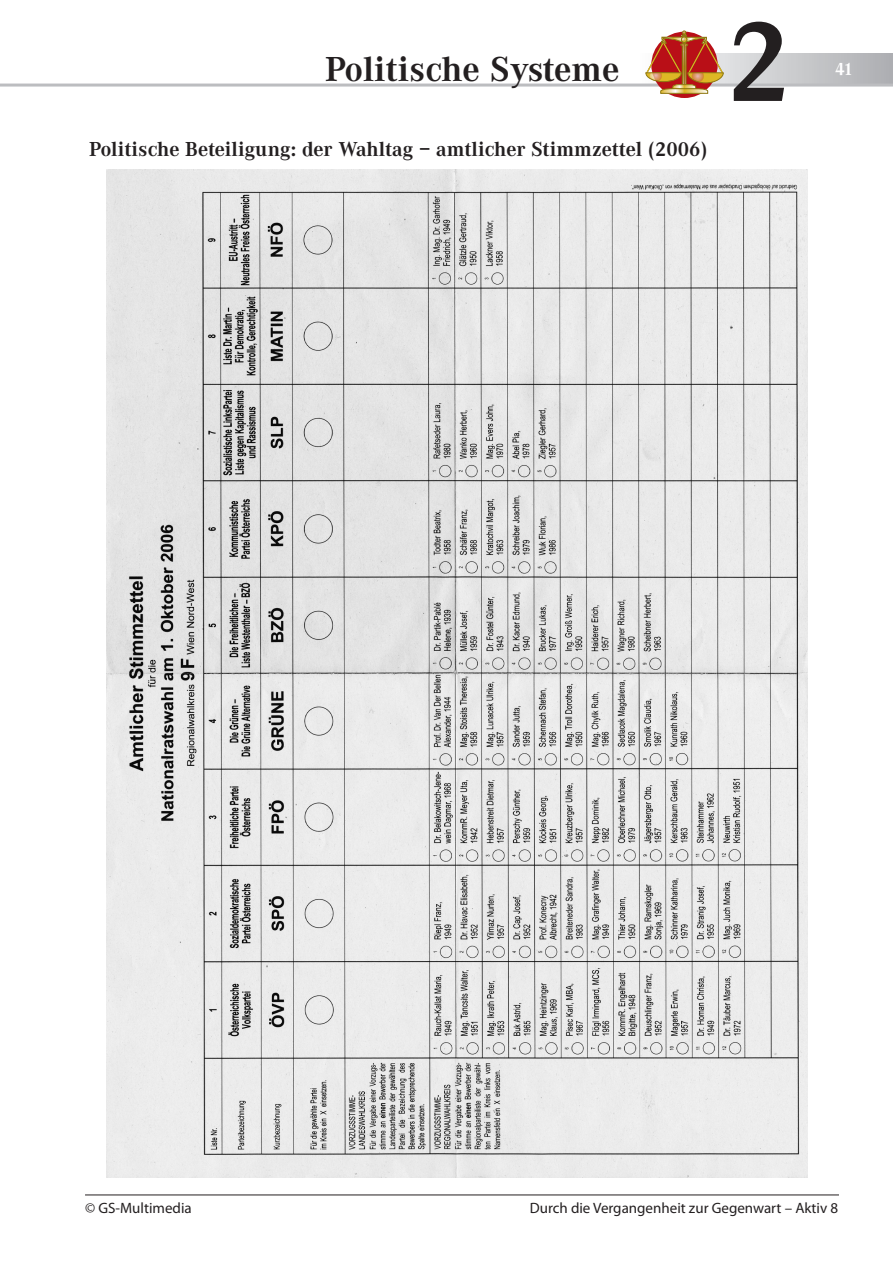
<style>
.page{position:relative;width:893px;height:1263px;background:#fff}
.page>*{position:absolute;margin:0;border:0;box-sizing:border-box;transform-origin:0 0}
.t1{font:700 120px "Corporate A";color:#231f20}
.t2{font:700 36px "Corporate A";color:#231f20}
.Überschrift{font:700 21px "Corporate A";color:#231f20}
.t3{font:700 18px "Corporate A";color:#fff}
.t4{font:15px "Myriad Pro";color:#231f20}
</style>
<div class="page">
<hr style="left:85px;top:1194px;width:754px;height:1px;background:#231f20">
<svg style="left:638px;top:53px;width:255px;height:31px;background:#c8c9cb"></svg>
<hr style="left:0;top:84px;width:893px;height:3px;background:#bcbdc0">
<svg style="left:645px;top:31px;width:78px;height:63px"></svg>
<img style="left:107px;top:170px;width:700px;height:1007px">
<h2 class="t2" style="left:325px;top:49px;width:295px">Politische Systeme</h2>
<p class="Überschrift" style="left:89px;top:137px;width:620px">Politische Beteiligung: der Wahltag – amtlicher Stimmzettel (2006)</p>
<h1 class="t1" style="left:727px;top:-5px;width:66px">2</h1>
<p class="t3" style="left:835px;top:59px;width:20px">41</p>
<p class="t4" style="left:85px;top:1198px;width:108px">© GS-Multimedia</p>
<p class="t4" style="left:530px;top:1198px;width:310px">Durch die Vergangenheit zur Gegenwart – Aktiv 8</p>
</div>
